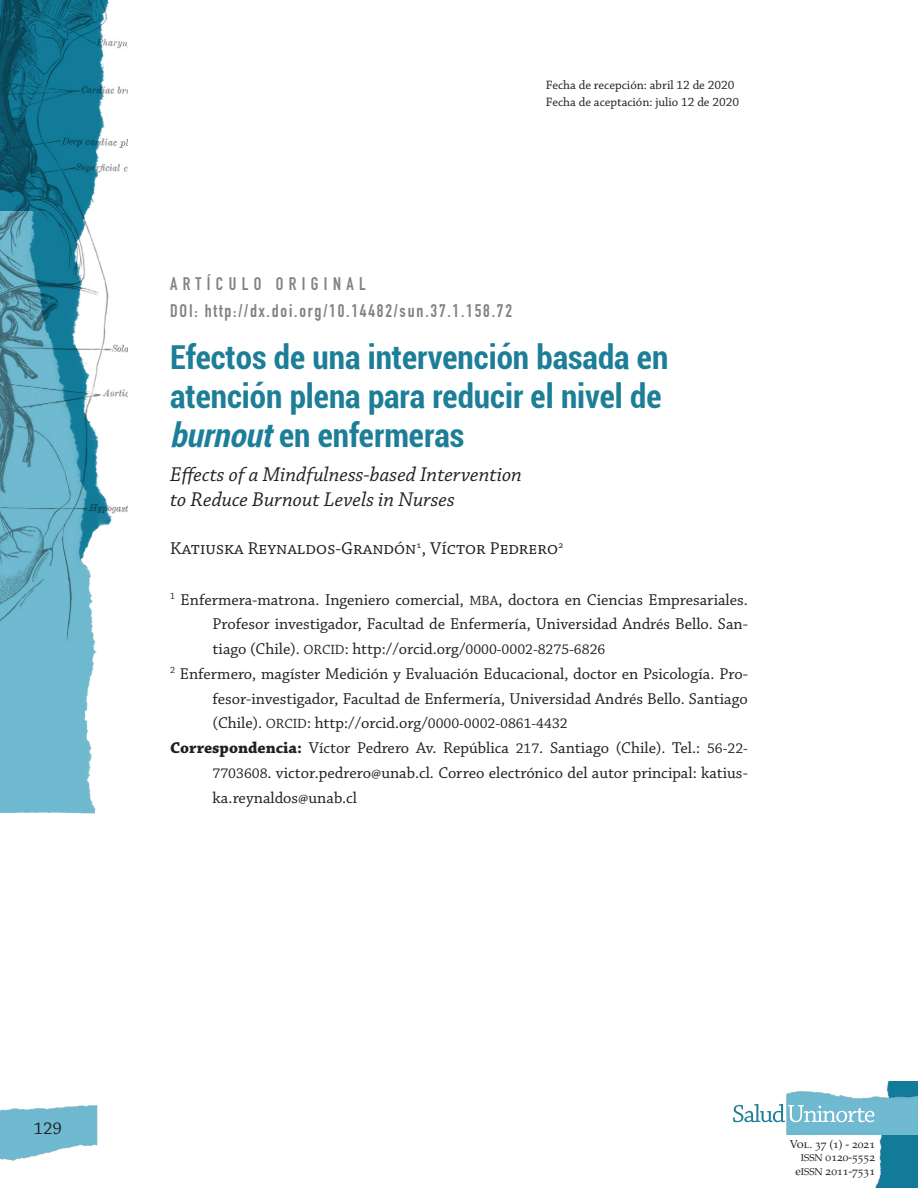
<style>
.page{position:relative;width:918px;height:1188px;background:#fff}
.page>*{position:absolute;margin:0;border:0;box-sizing:border-box;transform-origin:0 0}
.Titulo_Español{font:700 condensed 33px/39px "Roboto";color:#1d7e98}
.Titulo_Ingles{font:italic 21px/25.5px "Chaparral Pro";color:#231f20}
.Doi{font:18px "DIN Engschrift Std";letter-spacing:.1em;color:#808285}
.Autores_2{font:18px "Chaparral Pro";color:#231f20}
.Clase_de_articulo{font:18px "DIN Engschrift Std";letter-spacing:.3em;color:#808285}
.Datos_Autores{font:16.5px/24.8px "Chaparral Pro";color:#231f20;text-align:justify}
.Datos_autores_Final{font:16.5px/24.8px "Chaparral Pro";color:#231f20;text-align:justify}
.Fecha_recepción{font:12.75px "Chaparral Pro";color:#231f20}
.t1{font:11.4px/13.5px "Palatino LT Std";color:#231f20;text-align:right}
.s1{font-style:italic}
.s2{font-size:14.1px}
.s3{font-size:15px}
.s4{font-weight:700}
.s5{font-size:9.9px}
</style>
<div class="page">
<img style="left:0;top:673px;width:96px;height:141px">
<img style="left:0;top:0;width:127px;height:673px">
<img style="left:0;top:1105px;width:98px;height:56px">
<img style="left:850px;top:1082px;width:68px;height:106px">
<img style="left:787px;top:1090px;width:131px;height:44px">
<img style="left:0;top:1105px;width:1px;height:29px">
<svg style="left:733px;top:1104px;width:141px;height:18px"></svg>
<p class="Fecha_recepción" style="left:546px;top:78px;width:190px">Fecha de recepción: abril 12 de 2020</p>
<p class="Fecha_recepción" style="left:546px;top:95px;width:195px">Fecha de aceptación: julio 12 de 2020</p>
<p class="Clase_de_articulo" style="left:170px;top:273px;width:197px">ARTÍCULO ORIGINAL</p>
<p class="Doi" style="left:170px;top:300px;width:344px">DOI: http://dx.doi.org/10.14482/sun.37.1.158.72</p>
<p class="Titulo_Español" style="left:170px;top:336px;width:500px">Efectos de una intervención basada en atención plena para reducir el nivel de <span class="s1">burnout</span>en enfermeras</p>
<p class="Titulo_Ingles" style="left:170px;top:462px;width:353px">Effects of a Mindfulness-based Intervention to Reduce Burnout Levels in Nurses</p>
<p class="Autores_2" style="left:170px;top:539px;width:395px">Katiuska Reynaldos-Grandón<sup>1</sup>, Víctor Pedrero<sup>2</sup></p>
<p class="Datos_Autores" style="left:213px;top:588px;width:537px;text-indent:-43px"><sup>1</sup> Enfermera-matrona. Ingeniero comercial, <span class="s2">MBA</span>, doctora en Ciencias Empresariales.<br>Profesor investigador, Facultad de Enfermería, Universidad Andrés Bello. San&shy;tiago (Chile). <span class="s2">ORCID</span>: http://orcid.org/<span class="s3">0000-0002-8275-6826</span></p>
<p class="Datos_Autores" style="left:213px;top:662px;width:537px;text-indent:-43px"><sup>2</sup> Enfermero, magíster Medición y Evaluación Educacional, doctor en Psicología. Pro&shy;fesor-investigador, Facultad de Enfermería, Universidad Andrés Bello. Santiago (Chile). <span class="s2">ORCID</span>: http://orcid.org/<span class="s3">0000-0002-0861-4432</span></p>
<p class="Datos_autores_Final" style="left:213px;top:736px;width:537px;text-indent:-43px"><span class="s4">Correspondencia:</span> Víctor Pedrero Av. República <span class="s3">217</span>. Santiago (Chile). Tel.: <span class="s3">56-22- 7703608</span>. victor.pedrero@unab.cl. Correo electrónico del autor principal: katius&shy;ka.reynaldos@unab.cl</p>
<p class="Autores_2" style="left:34px;top:1118px;width:30px">129</p>
<p class="t1" style="left:790px;top:1137px;width:87px">Vol. 37 (1) - 2021<br><span class="s5">ISSN</span> 0120-5552 e<span class="s5">ISSN</span> 2011-7531</p>
</div>
